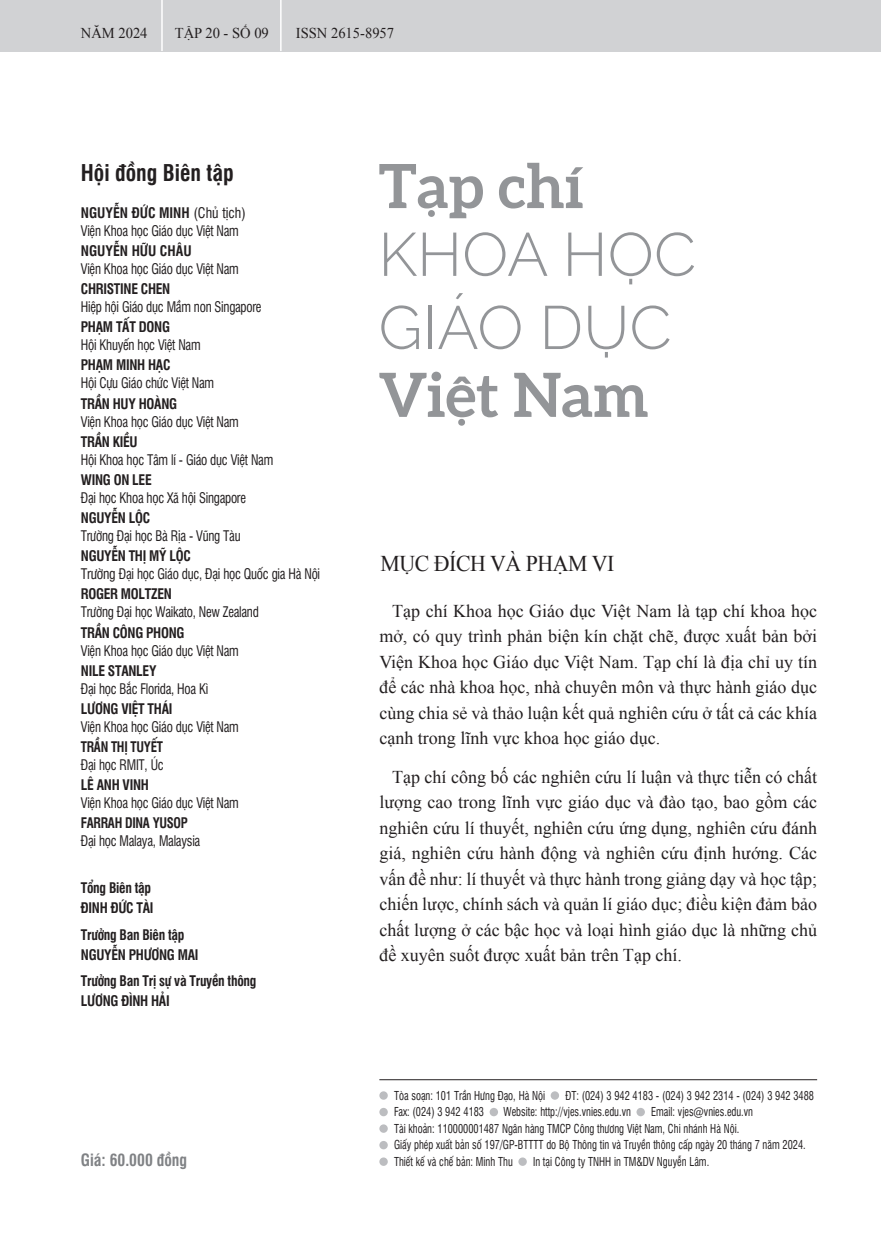
<style>
.page{position:relative;width:881px;height:1251px;background:#fff}
.page>*{position:absolute;margin:0;border:0;box-sizing:border-box;transform-origin:0 0}
.Header-tenTG{font:22.5px "Times New Roman";letter-spacing:-.02em;color:#231f20}
.Header-tenTG-2{font:700 22.5px "UTM Swiss Condensed";color:#231f20}
.Header-tenTG-3{font:18px/25.5px "Times New Roman";color:#231f20;text-align:justify}
.Header-tenTG-4{font:700 16.5px "UTM Swiss Condensed";color:#808285;scale:.95 1}
.Header-tenTG-5{font:15px "Times New Roman";color:#231f20}
.Header-tenTG-6{font:14.25px/18px "UTM Swiss Condensed";letter-spacing:-.02em;color:#231f20;scale:.9 1}
.Header-tenTG-7{font:700 14.25px "UTM Swiss Condensed";letter-spacing:-.02em;color:#231f20;scale:.95 1}
.Header-tenTG-8{font:14.25px/18px "UTM Swiss Condensed";letter-spacing:-.02em;color:#231f20;scale:.95 1}
.Header-tenTG-9{font:14.25px/18px "UTM Swiss Condensed";letter-spacing:-.02em;color:#231f20}
.Header-tenTG-10{font:12px "UTM Swiss Condensed";color:#231f20;scale:.86 1}
.s1{font-weight:700}
</style>
<div class="page">
<div style="left:0;top:0;width:880px;height:51px;background:#d1d2d4"></div>
<hr style="left:379px;top:1079px;width:437px;height:1px;background:#231f20">
<div style="left:379px;top:1091px;width:8px;height:8px;background:#bcbdc0;border-radius:50%"></div>
<div style="left:550px;top:1091px;width:9px;height:8px;background:#bcbdc0;border-radius:50%"></div>
<div style="left:379px;top:1107px;width:8px;height:8px;background:#bcbdc0;border-radius:50%"></div>
<div style="left:489px;top:1107px;width:9px;height:8px;background:#bcbdc0;border-radius:50%"></div>
<div style="left:636px;top:1107px;width:8px;height:8px;background:#bcbdc0;border-radius:50%"></div>
<div style="left:379px;top:1124px;width:8px;height:8px;background:#bcbdc0;border-radius:50%"></div>
<div style="left:379px;top:1140px;width:8px;height:9px;background:#bcbdc0;border-radius:50%"></div>
<div style="left:379px;top:1157px;width:8px;height:8px;background:#bcbdc0;border-radius:50%"></div>
<div style="left:518px;top:1157px;width:8px;height:8px;background:#bcbdc0;border-radius:50%"></div>
<hr style="left:161px;top:0;width:2px;height:51px;background:#fff">
<hr style="left:280px;top:0;width:1px;height:51px;background:#fff">
<svg style="left:379px;top:164px;width:104px;height:54px"></svg>
<svg style="left:499px;top:163px;width:84px;height:45px"></svg>
<svg style="left:384px;top:232px;width:72px;height:44px"></svg>
<svg style="left:465px;top:232px;width:82px;height:44px"></svg>
<svg style="left:568px;top:232px;width:33px;height:44px"></svg>
<svg style="left:610px;top:232px;width:40px;height:52px"></svg>
<svg style="left:656px;top:232px;width:37px;height:44px"></svg>
<svg style="left:381px;top:305px;width:37px;height:44px"></svg>
<hr style="left:428px;top:306px;width:3px;height:43px;background:#939598">
<svg style="left:438px;top:293px;width:82px;height:56px"></svg>
<svg style="left:545px;top:306px;width:35px;height:43px"></svg>
<svg style="left:588px;top:306px;width:36px;height:51px"></svg>
<svg style="left:632px;top:305px;width:37px;height:44px"></svg>
<svg style="left:379px;top:371px;width:119px;height:54px"></svg>
<svg style="left:514px;top:373px;width:133px;height:44px"></svg>
<p class="Header-tenTG-5" style="left:81px;top:23px;width:68px">NĂM 2024</p>
<p class="Header-tenTG-5" style="left:175px;top:23px;width:96px">TẬP 20 - SỐ 09</p>
<p class="Header-tenTG-5" style="left:296px;top:23px;width:100px">ISSN 2615-8957</p>
<p class="Header-tenTG-2" style="left:81px;top:156px;width:154px">Hội đồng Biên tập</p>
<p class="Header-tenTG-9" style="left:81px;top:202px;width:166px"><span class="s1">NGUYỄN ĐỨC MINH</span> (Chủ tịch)<br>Viện Khoa học Giáo dục Việt Nam</p>
<p class="Header-tenTG-6" style="left:81px;top:241px;width:177px"><span class="s1">NGUYỄN HỮU CHÂU<br></span>Viện Khoa học Giáo dục Việt Nam</p>
<p class="Header-tenTG-6" style="left:81px;top:279px;width:202px"><span class="s1">CHRISTINE CHEN<br></span>Hiệp hội Giáo dục Mầm non Singapore</p>
<p class="Header-tenTG-6" style="left:81px;top:317px;width:134px"><span class="s1">PHẠM TẤT DONG<br></span>Hội Khuyến học Việt Nam</p>
<p class="Header-tenTG-6" style="left:81px;top:355px;width:149px"><span class="s1">PHẠM MINH HẠC<br></span>Hội Cựu Giáo chức Việt Nam</p>
<p class="Header-tenTG-6" style="left:81px;top:393px;width:177px"><span class="s1">TRẦN HUY HOÀNG<br></span>Viện Khoa học Giáo dục Việt Nam</p>
<p class="Header-tenTG-6" style="left:81px;top:431px;width:215px"><span class="s1">TRẦN KIỀU<br></span>Hội Khoa học Tâm lí - Giáo dục Việt Nam</p>
<p class="Header-tenTG-6" style="left:81px;top:469px;width:185px"><span class="s1">WING ON LEE<br></span>Đại học Khoa học Xã hội Singapore</p>
<p class="Header-tenTG-6" style="left:81px;top:507px;width:179px"><span class="s1">NGUYỄN LỘC<br></span>Trường Đại học Bà Rịa - Vũng Tàu</p>
<p class="Header-tenTG-8" style="left:81px;top:546px;width:253px"><span class="s1">NGUYỄN THỊ MỸ LỘC<br></span>Trường Đại học Giáo dục, Đại học Quốc gia Hà Nội</p>
<p class="Header-tenTG-6" style="left:81px;top:584px;width:199px"><span class="s1">ROGER MOLTZEN<br></span>Trường Đại học Waikato, New Zealand</p>
<p class="Header-tenTG-6" style="left:81px;top:622px;width:177px"><span class="s1">TRẦN CÔNG PHONG<br></span>Viện Khoa học Giáo dục Việt Nam</p>
<p class="Header-tenTG-6" style="left:81px;top:660px;width:143px"><span class="s1">NILE STANLEY<br></span>Đại học Bắc Florida, Hoa Kì</p>
<p class="Header-tenTG-6" style="left:81px;top:698px;width:177px"><span class="s1">LƯƠNG VIỆT THÁI<br></span>Viện Khoa học Giáo dục Việt Nam</p>
<p class="Header-tenTG-6" style="left:81px;top:736px;width:94px"><span class="s1">TRẦN THỊ TUYẾT<br></span>Đại học RMIT, Úc</p>
<p class="Header-tenTG-6" style="left:81px;top:774px;width:177px"><span class="s1">LÊ ANH VINH<br></span>Viện Khoa học Giáo dục Việt Nam</p>
<p class="Header-tenTG-6" style="left:81px;top:812px;width:134px"><span class="s1">FARRAH DINA YUSOP<br></span>Đại học Malaya, Malaysia</p>
<p class="Header-tenTG-7" style="left:81px;top:876px;width:75px">Tổng Biên tập</p>
<p class="Header-tenTG-7" style="left:81px;top:896px;width:78px">ĐINH ĐỨC TÀI</p>
<p class="Header-tenTG-7" style="left:81px;top:923px;width:110px">Trưởng Ban Biên tập</p>
<p class="Header-tenTG-7" style="left:81px;top:943px;width:125px">NGUYỄN PHƯƠNG MAI</p>
<p class="Header-tenTG-7" style="left:81px;top:969px;width:186px">Trưởng Ban Trị sự và Truyền thông</p>
<p class="Header-tenTG-7" style="left:81px;top:989px;width:95px">LƯƠNG ĐÌNH HẢI</p>
<p class="Header-tenTG-4" style="left:81px;top:1146px;width:113px">Giá: 60.000 đồng</p>
<p class="Header-tenTG" style="left:380px;top:548px;width:235px">MỤC ĐÍCH VÀ PHẠM VI</p>
<p class="Header-tenTG-3" style="left:379px;top:597px;width:439px;text-indent:13px">Tạp chí Khoa học Giáo dục Việt Nam là tạp chí khoa học mở, có quy trình phản biện kín chặt chẽ, được xuất bản bởi Viện Khoa học Giáo dục Việt Nam. Tạp chí là địa chỉ uy tín để các nhà khoa học, nhà chuyên môn và thực hành giáo dục cùng chia sẻ và thảo luận kết quả nghiên cứu ở tất cả các khía cạnh trong lĩnh vực khoa học giáo dục.</p>
<p class="Header-tenTG-3" style="left:379px;top:763px;width:439px;text-indent:13px">Tạp chí công bố các nghiên cứu lí luận và thực tiễn có chất lượng cao trong lĩnh vực giáo dục và đào tạo, bao gồm các nghiên cứu lí thuyết, nghiên cứu ứng dụng, nghiên cứu đánh giá, nghiên cứu hành động và nghiên cứu định hướng. Các vấn đề như: lí thuyết và thực hành trong giảng dạy và học tập; chiến lược, chính sách và quản lí giáo dục; điều kiện đảm bảo chất lượng ở các bậc học và loại hình giáo dục là những chủ đề xuyên suốt được xuất bản trên Tạp chí.</p>
<p class="Header-tenTG-10" style="left:394px;top:1086px;width:177px">Tòa soạn: 101 Trần Hưng Đạo, Hà Nội</p>
<p class="Header-tenTG-10" style="left:565px;top:1086px;width:290px">ĐT: (024) 3 942 4183 - (024) 3 942 2314 - (024) 3 942 3488</p>
<p class="Header-tenTG-10" style="left:394px;top:1102px;width:106px">Fax: (024) 3 942 4183</p>
<p class="Header-tenTG-10" style="left:503px;top:1102px;width:149px">Website: http://vjes.vnies.edu.vn</p>
<p class="Header-tenTG-10" style="left:651px;top:1102px;width:120px">Email: vjes@vnies.edu.vn</p>
<p class="Header-tenTG-10" style="left:394px;top:1119px;width:403px">Tài khoản: 110000001487 Ngân hàng TMCP Công thương Việt Nam, Chi nhánh Hà Nội.</p>
<p class="Header-tenTG-10" style="left:394px;top:1135px;width:480px">Giấy phép xuất bản số 197/GP-BTTTT do Bộ Thông tin và Truyền thông cấp ngày 20 tháng 7 năm 2024.</p>
<p class="Header-tenTG-10" style="left:394px;top:1152px;width:140px">Thiết kế và chế bản: Minh Thu</p>
<p class="Header-tenTG-10" style="left:533px;top:1152px;width:206px">In tại Công ty TNHH in TM&amp;DV Nguyễn Lâm.</p>
</div>
